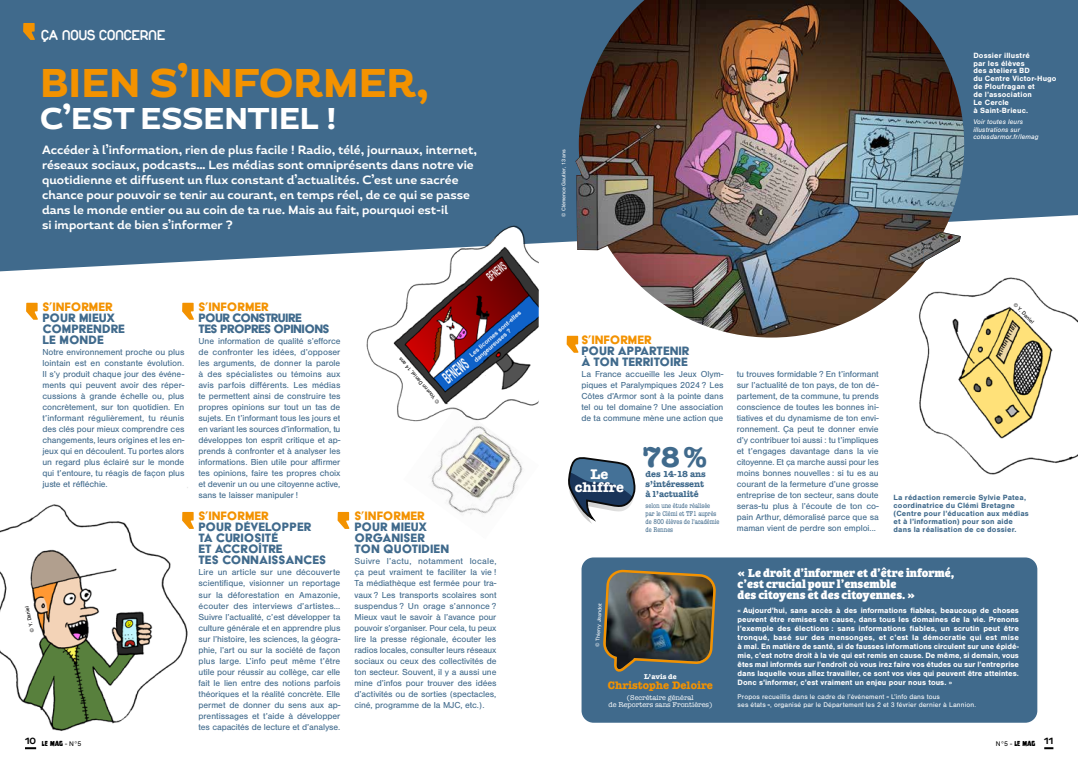
<style>
.page{position:relative;width:1078px;height:766px;background:#fff}
.page>*{position:absolute;margin:0;border:0;box-sizing:border-box;transform-origin:0 0}
.t1{font:800 40px "Magallanes";color:#f39200}
.t2{font:800 30px "Magallanes";color:#fff}
.t3{font:700 29.4px "American Typewriter";color:#406a8c}
.t4{font:15px "Duepuntozerobold";color:#fff}
.t5{font:700 14.5px/12.4px "American Typewriter";color:#fff;text-align:center}
.t6{font:14px/11px "Acier BAT Text Solid";color:#406a8c}
.t7{font:14px "Acier BAT Text Solid";color:#f39200}
.t8{font:14px/11px "Acier BAT Text Solid";letter-spacing:-.04em;color:#406a8c}
.t9{font:700 12px/15px "Magallanes";color:#fff}
.t10{font:12px/11px "Bree Serif Eb";color:#fff}
.t11{font:700 11.2px "American Typewriter";color:#f39200}
.t12{font:9px/11px "Nimbus San";letter-spacing:-.01em;color:#406a8c;text-align:justify}
.t13{font:700 9px/10px "American Typewriter";letter-spacing:-.01em;color:#406a8c}
.t14{font:700 8px/9px "Nimbus San";color:#fff;text-align:justify}
.t15{font:700 7.8px/7.8px "Nimbus San";letter-spacing:.02em;color:#406a8c}
.t16{font:700 7.8px/7.8px "Nimbus San";letter-spacing:.02em;color:#fff}
.t17{font:condensed 7.2px/8px "American Typewriter";letter-spacing:-.01em;color:#406a8c}
.t18{font:7.2px/7.9px "American Typewriter";color:#fff;text-align:center}
.t19{font:700 7.2px "American Typewriter";color:#fff}
.t20{font:7px/7.8px "Nimbus San";letter-spacing:.02em;color:#fff}
.t21{font:italic 7px/7.8px "Nimbus San";letter-spacing:.015em;color:#fff}
.t22{font:6.5px "Nove";letter-spacing:-.005em;color:#000}
.t23{font:5.5px "Nimbus San";color:#fff}
.t24{font:5.5px "Nimbus San";color:#000}
.s1{font-family:"Nimbus San";font-size:7px}
</style>
<div class="page">
<div style="left:0;top:0;width:1077px;height:271px;background:#406a8c"></div>
<svg style="left:25px;top:747px;width:11px;height:2px"></svg>
<svg style="left:1044px;top:747px;width:9px;height:2px"></svg>
<img style="left:0;top:487px;width:194px;height:244px">
<img style="left:431px;top:426px;width:92px;height:88px">
<img style="left:919px;top:258px;width:158px;height:217px">
<svg style="left:23px;top:23px;width:12px;height:17px"></svg>
<svg style="left:26px;top:303px;width:12px;height:16px"></svg>
<svg style="left:182px;top:303px;width:12px;height:16px"></svg>
<svg style="left:182px;top:512px;width:12px;height:16px"></svg>
<svg style="left:337px;top:512px;width:12px;height:16px"></svg>
<svg style="left:566px;top:336px;width:12px;height:16px"></svg>
<img style="left:356px;top:191px;width:183px;height:231px">
<div style="left:581px;top:557px;width:456px;height:165px;background:#406a8c;border-radius:12px"></div>
<img style="left:603px;top:569px;width:113px;height:103px">
<img style="left:578px;top:0;width:385px;height:337px">
<img style="left:575px;top:155px;width:79px;height:95px">
<img style="left:922px;top:232px;width:38px;height:29px">
<svg style="left:568px;top:457px;width:68px;height:67px"></svg>
<h3 class="t4" style="left:41px;top:26px;width:126px">ÇA NOUS CONCERNE</h3>
<h1 class="t1" style="left:40px;top:57px;width:390px">BIEN S’INFORMER,</h1>
<h2 class="t2" style="left:40px;top:99px;width:297px">C’EST ESSENTIEL !</h2>
<p class="t9" style="left:42px;top:142px;width:436px">Accéder à l’information, rien de plus facile ! Radio, télé, journaux, internet, réseaux sociaux, podcasts… Les médias sont omniprésents dans notre vie quotidienne et diffusent un flux constant d’actualités. C’est une sacrée chance pour pouvoir se tenir au courant, en temps réel, de ce qui se passe dans le monde entier ou au coin de ta rue. Mais au fait, pourquoi est-il<br>si important de bien s’informer ?</p>
<h3 class="t7" style="left:43px;top:299px;width:72px">S’INFORMER</h3>
<h3 class="t6" style="left:43px;top:312px;width:84px">POUR MIEUX<br>COMPRENDRE<br>LE MONDE</h3>
<p class="t12" style="left:43px;top:347px;width:143px">Notre environnement proche ou plus lointain est en constante évolution.<br>Il s’y produit chaque jour des événe&shy;ments qui peuvent avoir des réper&shy;cussions à grande échelle ou, plus concrètement, sur ton quotidien. En t’informant régulièrement, tu réunis des clés pour mieux comprendre ces changements, leurs origines et les en&shy;jeux qui en découlent. Tu portes alors un regard plus éclairé sur le monde qui t’entoure, tu réagis de façon plus juste et réfléchie.</p>
<p class="t24" style="left:29px;top:632px;width:28px;rotate:-102deg">© Y. Daniel</p>
<h3 class="t7" style="left:198px;top:299px;width:72px">S’INFORMER</h3>
<h3 class="t8" style="left:198px;top:312px;width:133px">POUR CONSTRUIRE<br>TES PROPRES OPINIONS</h3>
<p class="t12" style="left:198px;top:336px;width:143px">Une information de qualité s’efforce de confronter les idées, d’opposer les arguments, de donner la parole à des spécialistes ou témoins aux avis parfois différents. Les médias te permettent ainsi de construire tes propres opinions sur tout un tas de sujets. En t’informant tous les jours et en variant les sources d’information, tu développes ton esprit critique et ap&shy;prends à confronter et à analyser les informations. Bien utile pour affirmer tes opinions, faire tes propres choix et devenir un ou une citoyenne active, sans te laisser manipuler !</p>
<h3 class="t7" style="left:198px;top:508px;width:72px">S’INFORMER</h3>
<h3 class="t6" style="left:198px;top:521px;width:129px">POUR DÉVELOPPER<br>TA CURIOSITÉ<br>ET ACCROÎTRE<br>TES CONNAISSANCES</h3>
<p class="t12" style="left:198px;top:567px;width:143px">Lire un article sur une découverte scientifique, visionner un reportage sur la déforestation en Amazonie, écouter des interviews d’artistes… Suivre l’actualité, c’est développer ta culture générale et en apprendre plus sur l’histoire, les sciences, la géogra&shy;phie, l’art ou sur la société de façon plus large. L’info peut même t’être utile pour réussir au collège, car elle fait le lien entre des notions parfois théoriques et la réalité concrète. Elle permet de donner du sens aux ap&shy;prentissages et t’aide à développer tes capacités de lecture et d’analyse.</p>
<p class="t24" style="left:436px;top:405px;width:61px;rotate:-131deg">© Youenn Daniel, 14 ans</p>
<h3 class="t7" style="left:354px;top:508px;width:72px">S’INFORMER</h3>
<h3 class="t6" style="left:354px;top:521px;width:96px">POUR MIEUX<br>ORGANISER<br>TON QUOTIDIEN</h3>
<p class="t12" style="left:354px;top:556px;width:143px">Suivre l’actu, notamment locale, ça peut vraiment te faciliter la vie !<br>Ta médiathèque est fermée pour tra&shy;vaux ? Les transports scolaires sont suspendus ? Un orage s’annonce ?<br>Mieux vaut le savoir à l’avance pour pouvoir s’organiser. Pour cela, tu peux lire la presse régionale, écouter les radios locales, consulter leurs réseaux sociaux ou ceux des collectivités de ton secteur. Souvent, il y a aussi une mine d’infos pour trouver des idées d’activités ou de sorties (spectacles, ciné, programme de la MJC, etc.).</p>
<p class="t23" style="left:560px;top:217px;width:69px;rotate:-90deg">© Clémence Gautier, 13 ans</p>
<p class="t16" style="left:973px;top:51px;width:85px">Dossier illustré<br>par les élèves<br>des ateliers BD<br>du Centre Victor-Hugo de Ploufragan et<br>de l’association<br>Le Cercle<br>à Saint-Brieuc.</p>
<p class="t21" style="left:973px;top:117px;width:67px">Voir toutes leurs illustrations sur cotesdarmor.fr/lemag</p>
<p class="t24" style="left:1016px;top:301px;width:28px;rotate:45deg">© Y. Daniel</p>
<h3 class="t7" style="left:581px;top:332px;width:72px">S’INFORMER</h3>
<h3 class="t6" style="left:581px;top:345px;width:109px">POUR APPARTENIR<br>À TON TERRITOIRE</h3>
<p class="t12" style="left:581px;top:369px;width:143px">La France accueille les Jeux Olym&shy;piques et Paralympiques 2024 ? Les Côtes d’Armor sont à la pointe dans tel ou tel domaine ? Une association de ta commune mène une action que</p>
<p class="t12" style="left:736px;top:369px;width:143px">tu trouves formidable ? En t’informant sur l’actualité de ton pays, de ton dé&shy;partement, de ta commune, tu prends conscience de toutes les bonnes ini&shy;tiatives et du dynamisme de ton envi&shy;ronnement. Ça peut te donner envie d’y contribuer toi aussi : tu t’impliques et t’engages davantage dans la vie citoyenne. Et ça marche aussi pour les moins bonnes nouvelles : si tu es au courant de la fermeture d’une grosse entreprise de ton secteur, sans doute seras-tu plus à l’écoute de ton co&shy;pain Arthur, démoralisé parce que sa maman vient de perdre son emploi...</p>
<h3 class="t10" style="left:737px;top:566px;width:218px">« Le droit d’informer et d’être informé, c’est crucial pour l’ensemble<br>des citoyens et des citoyennes. »</h3>
<p class="t14" style="left:737px;top:605px;width:283px">« Aujourd’hui, sans accès à des informations fiables, beaucoup de choses peuvent être remises en cause, dans tous les domaines de la vie. Prenons l’exemple des élections : sans informations fiables, un scrutin peut être tronqué, basé sur des mensonges, et c’est la démocratie qui est mise à mal. En matière de santé, si de fausses informations circulent sur une épidé&shy;mie, c’est notre droit à la vie qui est remis en cause. De même, si demain, vous êtes mal informés sur l’endroit où vous irez faire vos études ou sur l’entreprise dans laquelle vous allez travailler, ce sont vos vies qui peuvent être atteintes.<br>Donc s’informer, c’est vraiment un enjeu pour nous tous. »</p>
<p class="t20" style="left:737px;top:692px;width:240px">Propos recueillis dans le cadre de l’événement « L’info dans tous<br>ses états », organisé par le Département les 2 et 3 février dernier à Lannion.</p>
<h3 class="t3" style="left:642px;top:431px;width:66px">78%</h3>
<p class="t17" style="left:645px;top:501px;width:75px">selon une étude réalisée par le Clémi et TF1 auprès de 800 élèves de l'académie de Rennes</p>
<h3 class="t5" style="left:574px;top:467px;width:51px">Le chiffre</h3>
<p class="t13" style="left:645px;top:468px;width:62px">des 14-18 ans s’intéressent à l’actualité</p>
<p class="t15" style="left:893px;top:493px;width:137px">La rédaction remercie Sylvie Patea, coordinatrice du Clémi Bretagne (Centre pour l’éducation aux médias et à l’information) pour son aide dans la réalisation de ce dossier.</p>
<p class="t23" style="left:594px;top:646px;width:45px;rotate:-87deg">© Thierry Jeandot</p>
<p class="t19" style="left:644px;top:670px;width:34px">L’avis de</p>
<p class="t11" style="left:607px;top:675px;width:106px">Christophe Deloire</p>
<p class="t18" style="left:608px;top:692px;width:105px">(Secrétaire général<br>de Reporters sans Frontières)</p>
<p class="t22" style="left:25px;top:739px;width:58px"><sup>10</sup> LE MAG <span class="s1">- N°5</span></p>
<p class="t22" style="left:995px;top:739px;width:59px"><span class="s1">N°5 -</span> LE MAG <sup>11</sup></p>
</div>
